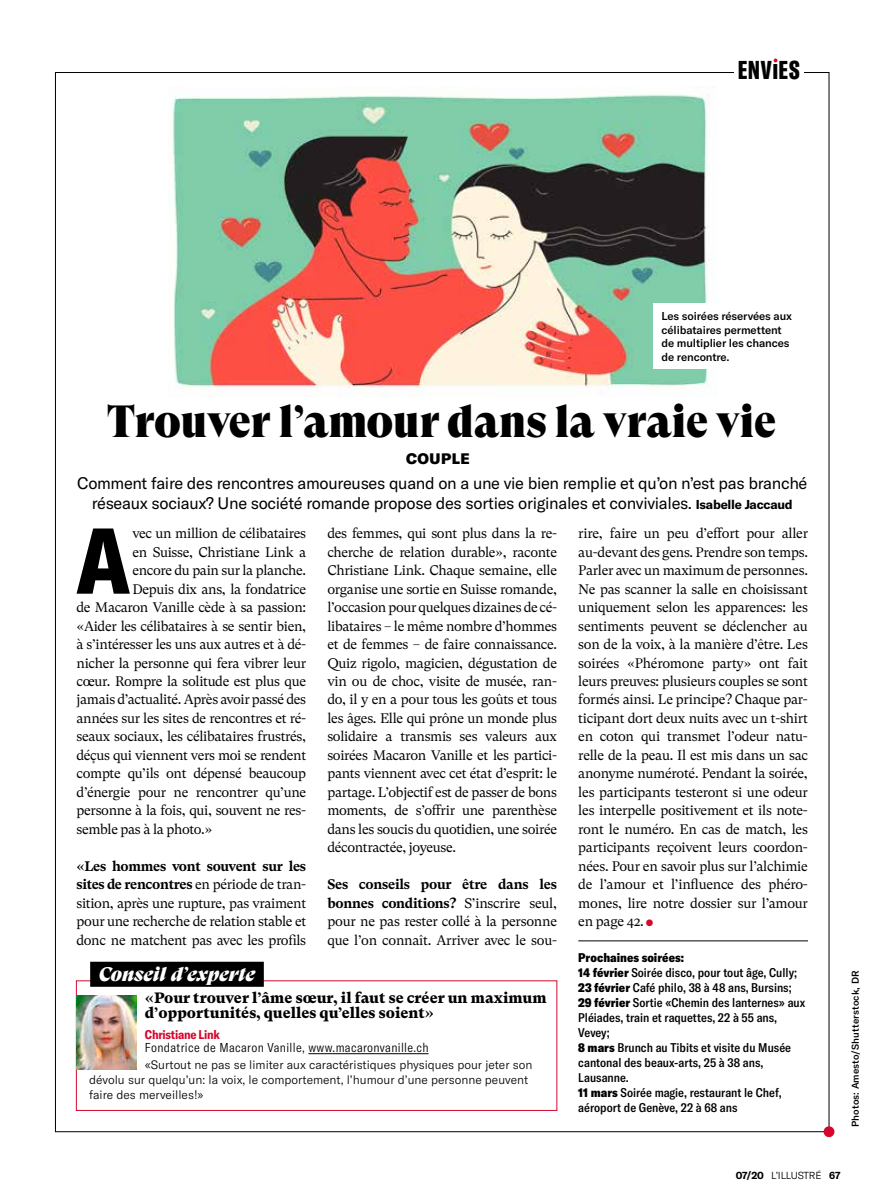
<style>
.page{position:relative;width:893px;height:1200px;background:#fff}
.page>*{position:absolute;margin:0;border:0;box-sizing:border-box;transform-origin:0 0}
.t1{font:900 condensed 91.8px "GT America";color:#000;scale:.93 1}
.t2{font:45px "GT Super Display Super";letter-spacing:-.01em;color:#000}
.t3{font:900 extra-condensed 25.5px "GT America";color:#000;scale:.9 1}
.t4{font:italic 19.5px "GT Super Display Super";color:#fff}
.t5{font:16.5px/19.5px "GT America";letter-spacing:-.02em;color:#000;text-align:center}
.t6{font:900 15px/15px "GT Super Text";color:#000}
.t7{font:900 15px "GT America";letter-spacing:.03em;color:#000}
.t8{font:13.8px/18.5px "GT Super Text";letter-spacing:-.025em;color:#000;text-align:justify}
.t9{font:300 condensed 12.75px "GT America";letter-spacing:.03em;color:#000}
.t10{font:500 condensed 12.45px/15px "GT America";color:#000}
.t11{font:700 condensed 12.45px "GT America";letter-spacing:-.02em;color:#d5072d}
.t12{font:300 12px/15px "GT America";color:#000}
.t13{font:500 11.25px/13.5px "GT America";letter-spacing:-.01em;color:#000}
.t14{font:300 10.05px "GT America";letter-spacing:-.02em;color:#000}
.t15{font:500 9.75px "GT America";letter-spacing:.01em;color:#000}
.s1{font-size:21.15px}
.s2{font-weight:700;font-size:12.75px}
.s3{font-family:"GT America";font-weight:900;font-size:9px;color:#d5072d}
.s4{font-weight:900}
.s5{font-weight:700}
</style>
<div class="page">
<div style="left:824px;top:1125px;width:10px;height:11px;background:#d5072d;border-radius:50%"></div>
<hr style="left:578px;top:940px;width:230px;height:1px;background:#000">
<hr style="left:308px;top:1053px;width:121px;height:1px;background:#000">
<img style="left:77px;top:995px;width:59px;height:74px">
<div style="left:90px;top:961px;width:174px;height:25px;background:#000"></div>
<img style="left:172px;top:90px;width:543px;height:306px">
<div style="left:653px;top:303px;width:163px;height:66px;background:#fff"></div>
<h3 class="t3" style="left:738px;top:54px;width:70px">ENV<span class="s1">I</span>ES</h3>
<p class="t13" style="left:661px;top:309px;width:132px">Les soirées réservées aux célibataires permettent de multiplier les chances de rencontre.</p>
<h2 class="t2" style="left:108px;top:397px;width:670px">Trouver l’amour dans la vraie vie</h2>
<p class="t7" style="left:406px;top:449px;width:65px">COUPLE</p>
<p class="t5" style="left:77px;top:473px;width:732px">Comment faire des rencontres amoureuses quand on a une vie bien remplie et qu’on n’est pas branché réseaux sociaux? Une société romande propose des sorties originales et conviviales. <span class="s2">Isabelle Jaccaud</span></p>
<p class="t8" style="left:578px;top:524px;width:231px">rire, faire un peu d’effort pour aller au-devant des gens. Prendre son temps.<br>Parler avec un maximum de personnes.<br>Ne pas scanner la salle en choisissant uniquement selon les apparences: les sentiments peuvent se déclencher au son de la voix, à la manière d’être. Les soirées «Phéromone party» ont fait leurs preuves: plusieurs couples se sont formés ainsi. Le principe? Chaque par&shy;ticipant dort deux nuits avec un t-shirt en coton qui transmet l’odeur natu&shy;relle de la peau. Il est mis dans un sac anonyme numéroté. Pendant la soirée, les participants testeront si une odeur les interpelle positivement et ils note&shy;ront le numéro. En cas de match, les participants reçoivent leurs coordon&shy;nées. Pour en savoir plus sur l’alchimie de l’amour et l’influence des phéro&shy;mones, lire notre dossier sur l’amour en page 42. <span class="s3">●</span></p>
<p class="t10" style="left:578px;top:950px;width:229px"><span class="s4">Prochaines soirées:<br>14 février</span> Soirée disco, pour tout âge, Cully;<br><span class="s4">23 février</span> Café philo, 38 à 48 ans, Bursins;<br><span class="s4">29 février</span> Sortie «Chemin des lanternes» aux<br>Pléiades, train et raquettes, 22 à 55 ans,<br>Vevey;<br><span class="s4">8 mars</span> Brunch au Tibits et visite du Musée cantonal des beaux-arts, 25 à 38 ans,<br>Lausanne.<br><span class="s4">11 mars</span> Soirée magie, restaurant le Chef, aéroport de Genève, 22 à 68 ans</p>
<p class="t8" style="left:327px;top:524px;width:231px">des femmes, qui sont plus dans la re&shy;cherche de relation durable», raconte Christiane Link. Chaque semaine, elle organise une sortie en Suisse romande, l’occasion pour quelques dizaines de cé&shy;libataires – le même nombre d’hommes et de femmes – de faire connaissance.<br>Quiz rigolo, magicien, dégustation de vin ou de choc, visite de musée, ran&shy;do, il y en a pour tous les goûts et tous les âges. Elle qui prône un monde plus solidaire a transmis ses valeurs aux soirées Macaron Vanille et les partici&shy;pants viennent avec cet état d’esprit: le partage. L’objectif est de passer de bons moments, de s’offrir une parenthèse dans les soucis du quotidien, une soirée décontractée, joyeuse.</p>
<p class="t8" style="left:327px;top:874px;width:231px"><span class="s5">Ses conseils pour être dans les bonnes conditions?</span> S’inscrire seul, pour ne pas rester collé à la personne que l’on connaît. Arriver avec le sou-</p>
<h1 class="t1" style="left:76px;top:503px;width:61px">A</h1>
<p class="t8" style="left:132px;top:524px;width:175px">vec un million de célibataires</p>
<p class="t8" style="left:132px;top:542px;width:175px">en Suisse, Christiane Link a</p>
<p class="t8" style="left:132px;top:561px;width:175px">encore du pain sur la planche.</p>
<p class="t8" style="left:132px;top:579px;width:175px">Depuis dix ans, la fondatrice</p>
<p class="t8" style="left:77px;top:598px;width:231px">de Macaron Vanille cède à sa passion:</p>
<p class="t8" style="left:77px;top:616px;width:231px">«Aider les célibataires à se sentir bien,</p>
<p class="t8" style="left:77px;top:635px;width:231px">à s’intéresser les uns aux autres et à dé-</p>
<p class="t8" style="left:77px;top:653px;width:231px">nicher la personne qui fera vibrer leur</p>
<p class="t8" style="left:77px;top:672px;width:231px">cœur. Rompre la solitude est plus que</p>
<p class="t8" style="left:77px;top:690px;width:231px">jamais d’actualité. Après avoir passé des</p>
<p class="t8" style="left:77px;top:708px;width:231px">années sur les sites de rencontres et ré-</p>
<p class="t8" style="left:77px;top:727px;width:231px">seaux sociaux, les célibataires frustrés,</p>
<p class="t8" style="left:77px;top:745px;width:231px">déçus qui viennent vers moi se rendent</p>
<p class="t8" style="left:77px;top:764px;width:231px">compte qu’ils ont dépensé beaucoup</p>
<p class="t8" style="left:77px;top:782px;width:231px">d’énergie pour ne rencontrer qu’une</p>
<p class="t8" style="left:77px;top:801px;width:231px">personne à la fois, qui, souvent ne res-</p>
<p class="t8" style="left:77px;top:819px;width:137px">semble pas à la photo.»</p>
<p class="t8" style="left:77px;top:856px;width:231px"><span class="s5">«Les hommes vont souvent sur les sites de rencontres</span> en période de tran&shy;sition, après une rupture, pas vraiment pour une recherche de relation stable et donc ne matchent pas avec les profils</p>
<h3 class="t4" style="left:99px;top:963px;width:158px">Conseil d’experte</h3>
<p class="t15" style="left:850px;top:1126px;width:158px;rotate:-90deg">Photos: Amesto/Shutterstock, DR</p>
<p class="t6" style="left:145px;top:990px;width:403px">«Pour trouver l’âme sœur, il faut se créer un maximum d’opportunités, quelles qu’elles soient»</p>
<p class="t11" style="left:145px;top:1026px;width:77px">Christiane Link</p>
<p class="t9" style="left:145px;top:1040px;width:285px">Fondatrice de Macaron Vanille, www.macaronvanille.ch</p>
<p class="t12" style="left:89px;top:1057px;width:445px;text-indent:56px">«Surtout ne pas se limiter aux caractéristiques physiques pour jeter son dévolu sur quelqu’un: la voix, le comportement, l’humour d’une personne peuvent faire des merveilles!»</p>
<p class="t14" style="left:736px;top:1169px;width:106px"><span class="s5">07/20</span> L’ILLUSTRÉ <span class="s5">67</span></p>
</div>
